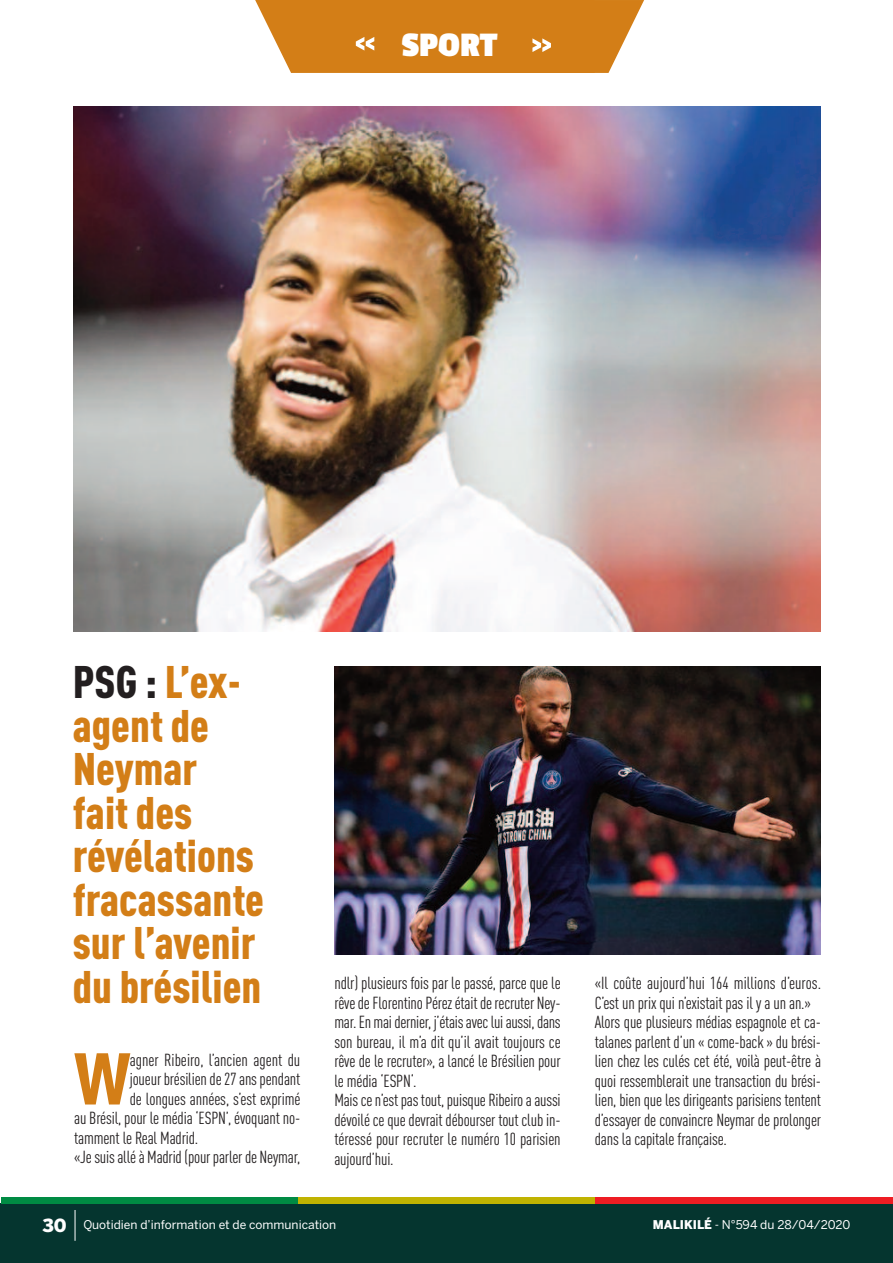
<style>
.page{position:relative;width:893px;height:1263px;background:#fff}
.page>*{position:absolute;margin:0;border:0;box-sizing:border-box;transform-origin:0 0}
.t1{font:900 condensed 72px "DIN Pro";color:#d37e17}
.t2{font:900 condensed 45px/43.5px "DIN Pro";color:#d37e17}
.t3{font:700 36px "Passion One";color:#fff}
.t4{font:condensed 17.25px/19.5px "DIN Pro";letter-spacing:-.01em;color:#231f20}
.t5{font:12px "Benton Sans";color:#fff}
.s1{color:#231f20}
.s2{font-weight:900;font-size:18px}
.s3{font-weight:900}
</style>
<div class="page">
<div style="left:1px;top:1203px;width:892px;height:60px;background:#05352f"></div>
<div style="left:1px;top:1197px;width:297px;height:6px;background:#008b43"></div>
<div style="left:298px;top:1197px;width:298px;height:6px;background:#c0b301"></div>
<div style="left:596px;top:1197px;width:297px;height:6px;background:#ee1d23"></div>
<hr style="left:75px;top:1210px;width:1px;height:31px;background:#fff">
<svg style="left:255px;top:0;width:389px;height:73px;background:#d78a2e"></svg>
<img style="left:73px;top:107px;width:747px;height:524px">
<img style="left:335px;top:666px;width:485px;height:289px">
<h3 class="t3" style="left:402px;top:26px;width:97px">SPORT</h3>
<h2 class="t2" style="left:73px;top:664px;width:193px"><span class="s1">PSG :</span> L’ex&shy;agent de<br>Neymar fait des révélations fracassante sur l’avenir du brésilien</h2>
<h1 class="t1" style="left:74px;top:1053px;width:58px">W</h1>
<p class="t4" style="left:130px;top:1051px;width:172px">agner Ribeiro, l’ancien agent du</p>
<p class="t4" style="left:130px;top:1071px;width:172px">joueur brésilien de 27 ans pendant</p>
<p class="t4" style="left:130px;top:1090px;width:172px">de longues années, s’est exprimé</p>
<p class="t4" style="left:74px;top:1110px;width:228px">au Brésil, pour le média ‘ESPN’, évoquant no-</p>
<p class="t4" style="left:74px;top:1129px;width:126px">tamment le Real Madrid.</p>
<p class="t4" style="left:74px;top:1149px;width:228px">«Jesuisalléà Madrid(pourparlerde Neymar,</p>
<p class="t4" style="left:334px;top:975px;width:228px">ndlr) plusieurs fois par le passé, parce que le rêvedeFlorentino Pérezétaitderecruter Ney&shy;mar.Enmaidernier, j’étaisavecluiaussi,dans son bureau, il m’a dit qu’il avait toujours ce rêve de le recruter», a lancé le Brésilien pour le média ‘ESPN‘.<br>Maiscen’estpastout,puisque Ribeiroaaussi dévoilé ce que devrait débourser tout club in&shy;téressé pour recruter le numéro 10 parisien aujourd’hui.</p>
<p class="t4" style="left:595px;top:975px;width:228px">«Il coûte aujourd’hui 164 millions d’euros.<br>C’est un prix qui n’existait pas il y a un an.» Alors que plusieurs médias espagnole et ca&shy;talanes parlent d’un « come-back » du brési&shy;lien chez les culés cet été, voilà peut-être à quoi ressemblerait une transaction du brési&shy;lien, bien que les dirigeants parisiens tentent d’essayer de convaincre Neymar de prolonger dans la capitale française.</p>
<p class="t5" style="left:43px;top:1218px;width:295px"><span class="s2">30</span> Quotidien d’information et de communication</p>
<p class="t5" style="left:653px;top:1218px;width:199px"><span class="s3">MALIKILÉ</span> - N°594 du 28/04/2020</p>
</div>
